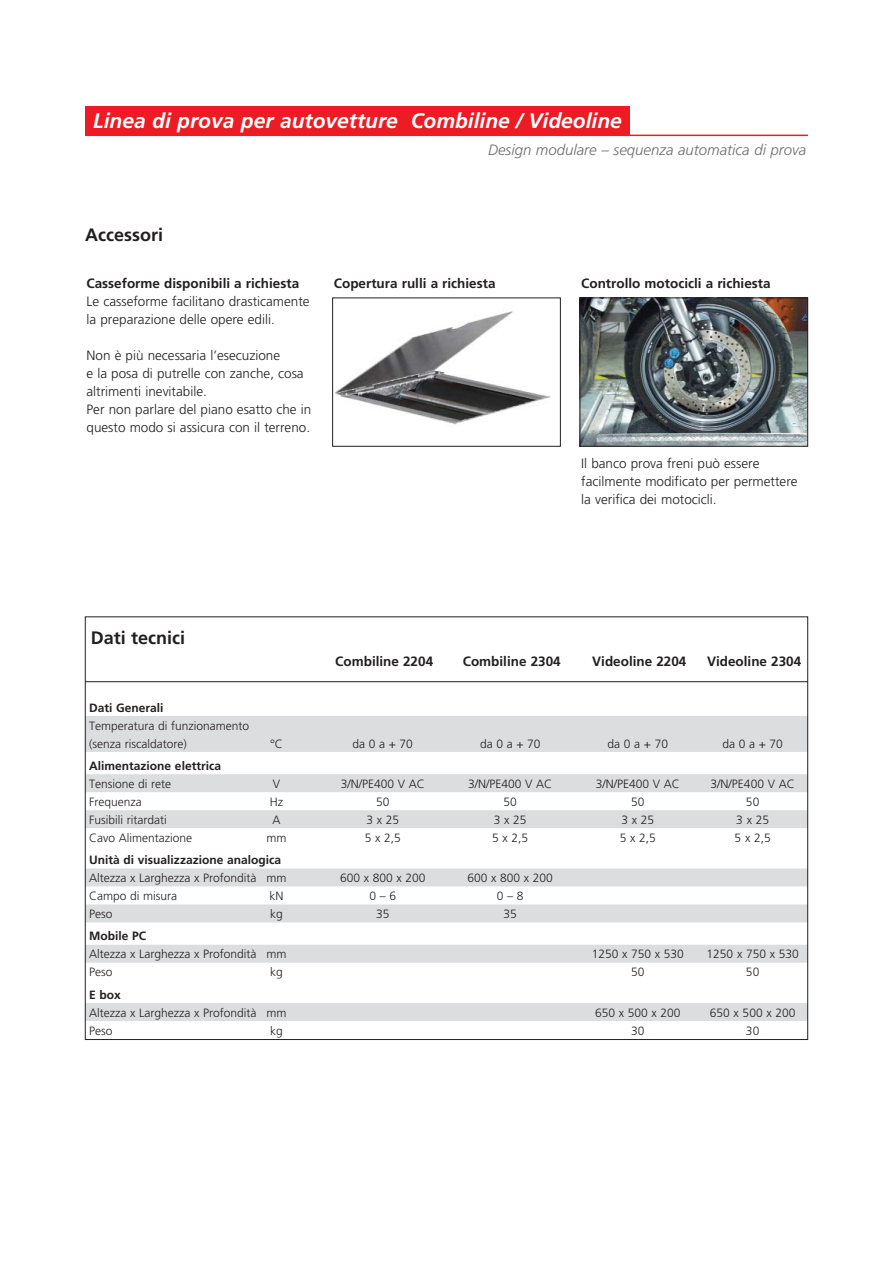
<style>
.page{position:relative;width:893px;height:1263px;background:#fff}
.page>*{position:absolute;margin:0;border:0;box-sizing:border-box;transform-origin:0 0}
.t1{font:italic 700 21px "Frutiger LT Std";color:#fff}
.t2{font:700 18px "Frutiger LT Std";color:#231f20}
.t3{font:italic 300 15px "Frutiger LT Std";color:#6d6e70}
.t4{font:300 13.5px/18px "Frutiger LT Std";color:#231f20}
.t5{font:700 13.5px "Frutiger LT Std";color:#231f20}
.t6{font:300 12px/18px "Frutiger LT Std";color:#231f20}
.t7{font:700 12px "Frutiger LT Std";color:#231f20}
</style>
<div class="page">
<hr style="left:85px;top:135px;width:723px;height:1px;background:#ed1c24">
<div style="left:85px;top:106px;width:545px;height:30px;background:#ed1c24"></div>
<img style="left:335px;top:311px;width:216px;height:114px">
<div style="left:332px;top:298px;width:229px;height:148px;border:1px solid #231f20"></div>
<img style="left:582px;top:300px;width:224px;height:144px">
<div style="left:580px;top:298px;width:228px;height:148px;border:1px solid #231f20"></div>
<div style="left:85px;top:716px;width:723px;height:18px;background:#dcddde"></div>
<div style="left:85px;top:734px;width:723px;height:18px;background:#dcddde"></div>
<div style="left:85px;top:774px;width:723px;height:18px;background:#dcddde"></div>
<div style="left:85px;top:810px;width:723px;height:18px;background:#dcddde"></div>
<div style="left:85px;top:868px;width:723px;height:18px;background:#dcddde"></div>
<div style="left:85px;top:904px;width:723px;height:18px;background:#dcddde"></div>
<div style="left:85px;top:945px;width:723px;height:18px;background:#dcddde"></div>
<div style="left:85px;top:1003px;width:723px;height:18px;background:#dcddde"></div>
<hr style="left:85px;top:681px;width:723px;height:1px;background:#231f20">
<h1 class="t1" style="left:93px;top:111px;width:530px">Linea di prova per autovetture Combiline / Videoline</h1>
<p class="t3" style="left:488px;top:143px;width:320px">Design modulare – sequenza automatica di prova</p>
<h2 class="t2" style="left:85px;top:226px;width:79px">Accessori</h2>
<p class="t5" style="left:87px;top:277px;width:214px">Casseforme disponibili a richiesta</p>
<p class="t4" style="left:87px;top:293px;width:225px">Le casseforme facilitano drasticamente la preparazione delle opere edili.</p>
<p class="t4" style="left:87px;top:347px;width:226px">Non è più necessaria l’esecuzione<br>e la posa di putrelle con zanche, cosa altrimenti inevitabile.<br>Per non parlare del piano esatto che in questo modo si assicura con il terreno.</p>
<p class="t5" style="left:334px;top:277px;width:163px">Copertura rulli a richiesta</p>
<p class="t5" style="left:581px;top:277px;width:191px">Controllo motocicli a richiesta</p>
<p class="t4" style="left:581px;top:455px;width:218px">Il banco prova freni può essere facilmente modificato per permettere la verifica dei motocicli.</p>
<h2 class="t2" style="left:91px;top:629px;width:96px">Dati tecnici</h2>
<p class="t5" style="left:335px;top:655px;width:99px">Combiline 2204</p>
<p class="t5" style="left:463px;top:655px;width:99px">Combiline 2304</p>
<p class="t5" style="left:592px;top:655px;width:96px">Videoline 2204</p>
<p class="t5" style="left:707px;top:655px;width:96px">Videoline 2304</p>
<p class="t7" style="left:89px;top:702px;width:76px">Dati Generali</p>
<p class="t6" style="left:89px;top:717px;width:162px">Temperatura di funzionamento (senza riscaldatore)</p>
<p class="t6" style="left:270px;top:735px;width:14px">°C</p>
<p class="t6" style="left:352px;top:735px;width:62px">da 0 a + 70</p>
<p class="t6" style="left:480px;top:735px;width:62px">da 0 a + 70</p>
<p class="t6" style="left:608px;top:735px;width:62px">da 0 a + 70</p>
<p class="t6" style="left:722px;top:735px;width:62px">da 0 a + 70</p>
<p class="t7" style="left:89px;top:760px;width:133px">Alimentazione elettrica</p>
<p class="t6" style="left:89px;top:775px;width:84px">Tensione di rete</p>
<p class="t6" style="left:273px;top:775px;width:9px">V</p>
<p class="t6" style="left:341px;top:775px;width:86px">3/N/PE400 V AC</p>
<p class="t6" style="left:468px;top:775px;width:86px">3/N/PE400 V AC</p>
<p class="t6" style="left:596px;top:775px;width:86px">3/N/PE400 V AC</p>
<p class="t6" style="left:711px;top:775px;width:86px">3/N/PE400 V AC</p>
<p class="t6" style="left:89px;top:793px;width:54px">Frequenza</p>
<p class="t6" style="left:270px;top:793px;width:15px">Hz</p>
<p class="t6" style="left:376px;top:793px;width:15px">50</p>
<p class="t6" style="left:504px;top:793px;width:15px">50</p>
<p class="t6" style="left:631px;top:793px;width:15px">50</p>
<p class="t6" style="left:746px;top:793px;width:15px">50</p>
<p class="t6" style="left:89px;top:811px;width:79px">Fusibili ritardati</p>
<p class="t6" style="left:272px;top:811px;width:10px">A</p>
<p class="t6" style="left:366px;top:811px;width:34px">3 x 25</p>
<p class="t6" style="left:494px;top:811px;width:34px">3 x 25</p>
<p class="t6" style="left:621px;top:811px;width:34px">3 x 25</p>
<p class="t6" style="left:736px;top:811px;width:34px">3 x 25</p>
<p class="t6" style="left:89px;top:829px;width:105px">Cavo Alimentazione</p>
<p class="t6" style="left:266px;top:829px;width:21px">mm</p>
<p class="t6" style="left:365px;top:829px;width:38px">5 x 2,5</p>
<p class="t6" style="left:492px;top:829px;width:38px">5 x 2,5</p>
<p class="t6" style="left:620px;top:829px;width:38px">5 x 2,5</p>
<p class="t6" style="left:735px;top:829px;width:38px">5 x 2,5</p>
<p class="t7" style="left:89px;top:854px;width:193px">Unità di visualizzazione analogica</p>
<p class="t6" style="left:89px;top:870px;width:199px">Altezza x Larghezza x Profondità mm</p>
<p class="t6" style="left:340px;top:870px;width:87px">600 x 800 x 200</p>
<p class="t6" style="left:468px;top:870px;width:87px">600 x 800 x 200</p>
<p class="t6" style="left:89px;top:888px;width:90px">Campo di misura</p>
<p class="t6" style="left:269px;top:888px;width:16px">kN</p>
<p class="t6" style="left:369px;top:888px;width:28px">0 – 6</p>
<p class="t6" style="left:497px;top:888px;width:28px">0 – 8</p>
<p class="t6" style="left:89px;top:906px;width:25px">Peso</p>
<p class="t6" style="left:270px;top:906px;width:14px">kg</p>
<p class="t6" style="left:376px;top:906px;width:15px">35</p>
<p class="t6" style="left:504px;top:906px;width:15px">35</p>
<p class="t7" style="left:89px;top:930px;width:59px">Mobile PC</p>
<p class="t6" style="left:89px;top:946px;width:199px">Altezza x Larghezza x Profondità mm</p>
<p class="t6" style="left:592px;top:946px;width:94px">1250 x 750 x 530</p>
<p class="t6" style="left:707px;top:946px;width:94px">1250 x 750 x 530</p>
<p class="t6" style="left:89px;top:964px;width:25px">Peso</p>
<p class="t6" style="left:270px;top:964px;width:14px">kg</p>
<p class="t6" style="left:631px;top:964px;width:15px">50</p>
<p class="t6" style="left:746px;top:964px;width:15px">50</p>
<p class="t7" style="left:89px;top:989px;width:33px">E box</p>
<p class="t6" style="left:89px;top:1004px;width:199px">Altezza x Larghezza x Profondità mm</p>
<p class="t6" style="left:595px;top:1004px;width:87px">650 x 500 x 200</p>
<p class="t6" style="left:710px;top:1004px;width:87px">650 x 500 x 200</p>
<p class="t6" style="left:89px;top:1022px;width:25px">Peso</p>
<p class="t6" style="left:270px;top:1022px;width:14px">kg</p>
<p class="t6" style="left:631px;top:1022px;width:15px">30</p>
<p class="t6" style="left:746px;top:1022px;width:15px">30</p>
</div>
